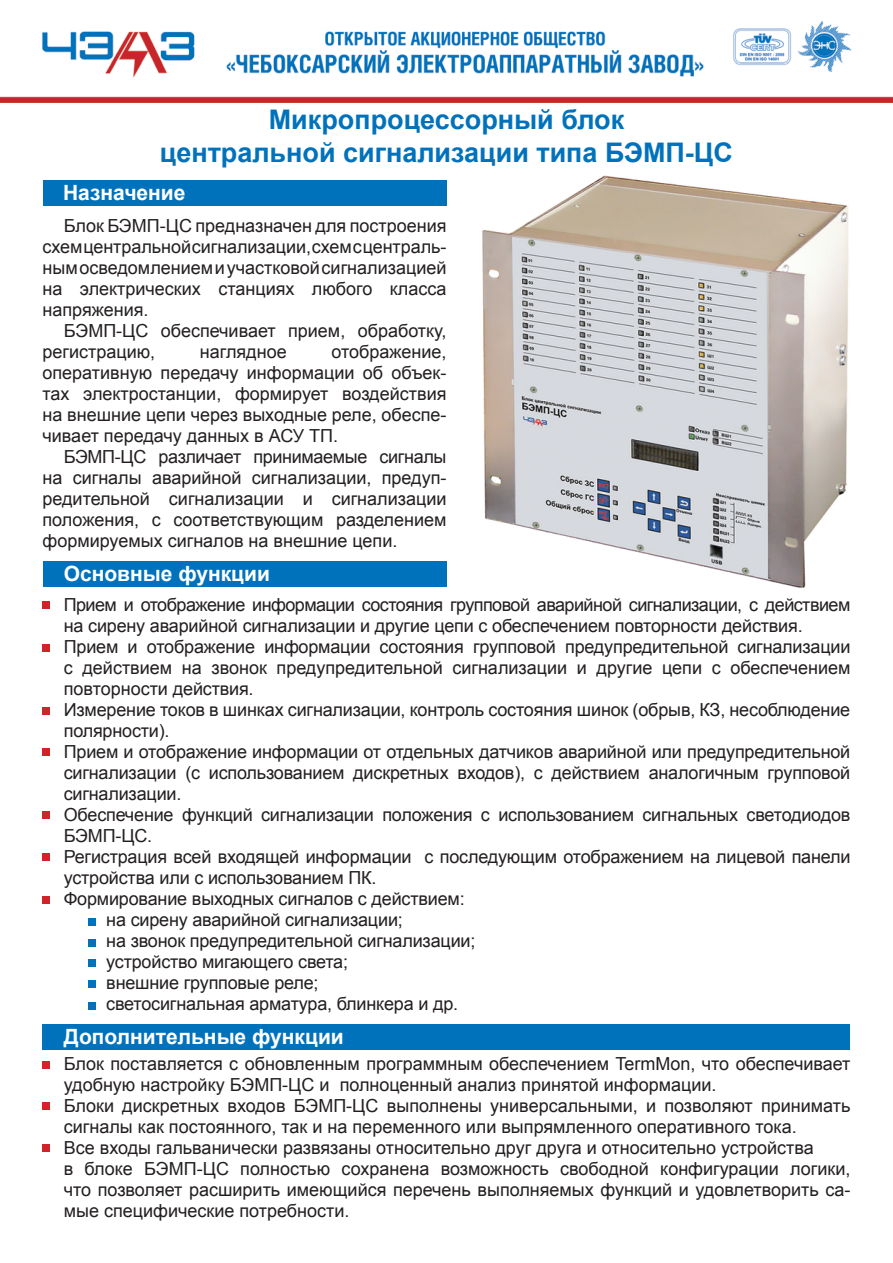
<style>
.page{position:relative;width:893px;height:1263px;background:#fff}
.page>*{position:absolute;margin:0;border:0;box-sizing:border-box;transform-origin:0 0}
.t1{font:700 27px/32.4px "Arial";color:#0072bc;text-align:center}
.t2{font:700 21px "Arial";color:#fff}
.t3{font:18px/21px "Arial";letter-spacing:-.01em;color:#231f20;text-align:justify}
.t4{font:18px "Arial";letter-spacing:-.03em;color:#231f20}
</style>
<div class="page">
<img style="left:0;top:21px;width:893px;height:81px">
<div style="left:43px;top:181px;width:403px;height:25px;background:#0072bc"></div>
<img style="left:482px;top:175px;width:367px;height:413px">
<div style="left:43px;top:561px;width:403px;height:26px;background:#0072bc"></div>
<div style="left:43px;top:602px;width:7px;height:7px;background:#d1232a"></div>
<div style="left:43px;top:645px;width:7px;height:7px;background:#d1232a"></div>
<div style="left:43px;top:707px;width:7px;height:7px;background:#d1232a"></div>
<div style="left:43px;top:749px;width:7px;height:7px;background:#d1232a"></div>
<div style="left:43px;top:812px;width:7px;height:7px;background:#d1232a"></div>
<div style="left:43px;top:854px;width:7px;height:7px;background:#d1232a"></div>
<div style="left:43px;top:896px;width:7px;height:7px;background:#d1232a"></div>
<div style="left:43px;top:1024px;width:807px;height:25px;background:#0072bc"></div>
<div style="left:88px;top:919px;width:7px;height:7px;background:#0072bc"></div>
<div style="left:88px;top:940px;width:7px;height:7px;background:#0072bc"></div>
<div style="left:88px;top:960px;width:7px;height:7px;background:#0072bc"></div>
<div style="left:88px;top:980px;width:7px;height:7px;background:#0072bc"></div>
<div style="left:88px;top:1002px;width:7px;height:7px;background:#0072bc"></div>
<div style="left:43px;top:1061px;width:7px;height:7px;background:#d1232a"></div>
<div style="left:43px;top:1102px;width:7px;height:7px;background:#d1232a"></div>
<div style="left:43px;top:1145px;width:7px;height:7px;background:#d1232a"></div>
<h1 class="t1" style="left:160px;top:104px;width:575px">Микропроцессорный блок<br>центральной сигнализации типа БЭМП-ЦС</h1>
<p class="t2" style="left:63px;top:178px;width:124px">Назначение</p>
<p class="t3" style="left:43px;top:215px;width:405px;text-indent:21px">Блок БЭМП-ЦС предназначен для построения схем центральной сигнализации, схем с централь&shy;ным осведомлением и участковой сигнализацией на электрических станциях любого класса напряжения.</p>
<p class="t3" style="left:43px;top:320px;width:405px;text-indent:21px">БЭМП-ЦС обеспечивает прием, обработку, регистрацию,</p>
<p class="t3" style="left:43px;top:341px;width:405px;text-indent:289px">отображение, оперативную передачу информации об объек&shy;тах электростанции, формирует воздействия на внешние цепи через выходные реле, обеспе&shy;чивает передачу данных в АСУ ТП.</p>
<p class="t3" style="left:43px;top:446px;width:405px;text-indent:21px">БЭМП-ЦС различает принимаемые сигналы на сигналы аварийной сигнализации, предуп&shy;редительной сигнализации и сигнализации положения, с соответствующим разделением формируемых сигналов на внешние цепи.</p>
<p class="t3" style="left:200px;top:341px;width:88px">наглядное</p>
<p class="t2" style="left:64px;top:559px;width:208px">Основные функции</p>
<p class="t4" style="left:64px;top:593px;width:788px">Прием и отображение информации состояния групповой аварийной сигнализации, с действием</p>
<p class="t3" style="left:64px;top:615px;width:740px">на сирену аварийной сигнализации и другие цепи с обеспечением повторности действия.</p>
<p class="t3" style="left:64px;top:636px;width:788px">Прием и отображение информации состояния групповой предупредительной сигнализации</p>
<p class="t3" style="left:64px;top:657px;width:788px">с действием на звонок предупредительной сигнализации и другие цепи с обеспечением</p>
<p class="t3" style="left:64px;top:678px;width:191px">повторности действия.</p>
<p class="t3" style="left:64px;top:699px;width:788px">Измерение токов в шинках сигнализации, контроль состояния шинок (обрыв, КЗ, несоблюдение</p>
<p class="t3" style="left:64px;top:720px;width:107px">полярности).</p>
<p class="t3" style="left:64px;top:741px;width:788px">Прием и отображение информации от отдельных датчиков аварийной или предупредительной</p>
<p class="t3" style="left:64px;top:762px;width:788px">сигнализации (с использованием дискретных входов), с действием аналогичным групповой</p>
<p class="t3" style="left:64px;top:783px;width:119px">сигнализации.</p>
<p class="t3" style="left:64px;top:804px;width:788px">Обеспечение функций сигнализации положения с использованием сигнальных светодиодов</p>
<p class="t3" style="left:64px;top:825px;width:90px">БЭМП-ЦС.</p>
<p class="t3" style="left:64px;top:846px;width:788px">Регистрация всей входящей информации с последующим отображением на лицевой панели</p>
<p class="t3" style="left:64px;top:867px;width:314px">устройства или с использованием ПК.</p>
<p class="t3" style="left:64px;top:888px;width:402px">Формирование выходных сигналов с действием:</p>
<p class="t3" style="left:106px;top:909px;width:298px">на сирену аварийной сигнализации;</p>
<p class="t3" style="left:106px;top:930px;width:371px">на звонок предупредительной сигнализации;</p>
<p class="t3" style="left:106px;top:951px;width:243px">устройство мигающего света;</p>
<p class="t3" style="left:106px;top:972px;width:214px">внешние групповые реле;</p>
<p class="t3" style="left:106px;top:993px;width:353px">светосигнальная арматура, блинкера и др.</p>
<p class="t2" style="left:64px;top:1022px;width:282px">Дополнительные функции</p>
<p class="t3" style="left:64px;top:1053px;width:788px;text-align:left">Блок поставляется с обновленным программным обеспечением TermMon, что обеспечивает удобную настройку БЭМП-ЦС и полноценный анализ принятой информации.<br>Блоки дискретных входов БЭМП-ЦС выполнены универсальными, и позволяют принимать сигналы как постоянного, так и на переменного или выпрямленного оперативного тока.<br>Все входы гальванически развязаны относительно друг друга и относительно устройства<br>в блоке БЭМП-ЦС полностью сохранена возможность свободной конфигурации логики, что позволяет расширить имеющийся перечень выполняемых функций и удовлетворить са&shy;мые специфические потребности.</p>
</div>
